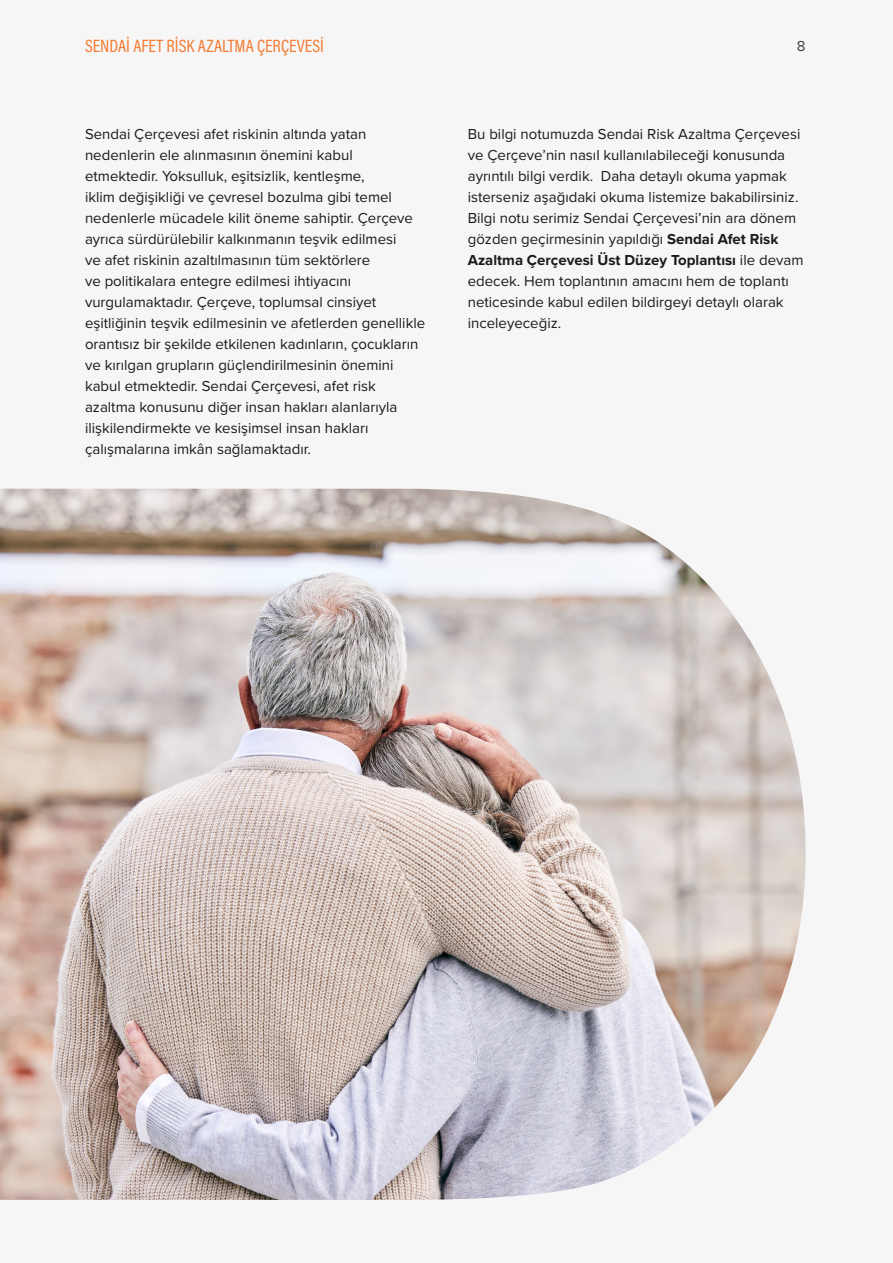
<style>
.page{position:relative;width:893px;height:1263px;background:#f6f6f6}
.page>*{position:absolute;margin:0;border:0;box-sizing:border-box;transform-origin:0 0}
.t1{font:18px "Acumin Pro Cond";color:#f47a32}
.t2{font:15px/21px "Proxima Nova";color:#1a1a1a}
.t3{font:15px "Proxima Nova";color:#414042}
.s1{font-weight:700}
</style>
<div class="page">
<img style="left:0;top:489px;width:805px;height:711px">
<p class="t1" style="left:85px;top:34px;width:240px">SENDAİ AFET RİSK AZALTMA ÇERÇEVESİ</p>
<p class="t3" style="left:797px;top:35px;width:10px">8</p>
<p class="t2" style="left:85px;top:123px;width:342px">Sendai Çerçevesi afet riskinin altında yatan nedenlerin ele alınmasının önemini kabul etmektedir. Yoksulluk, eşitsizlik, kentleşme,<br>iklim değişikliği ve çevresel bozulma gibi temel nedenlerle mücadele kilit öneme sahiptir. Çerçeve ayrıca sürdürülebilir kalkınmanın teşvik edilmesi<br>ve afet riskinin azaltılmasının tüm sektörlere<br>ve politikalara entegre edilmesi ihtiyacını vurgulamaktadır. Çerçeve, toplumsal cinsiyet eşitliğinin teşvik edilmesinin ve afetlerden genellikle orantısız bir şekilde etkilenen kadınların, çocukların ve kırılgan grupların güçlendirilmesinin önemini kabul etmektedir. Sendai Çerçevesi, afet risk azaltma konusunu diğer insan hakları alanlarıyla ilişkilendirmekte ve kesişimsel insan hakları çalışmalarına imkân sağlamaktadır.</p>
<p class="t2" style="left:468px;top:123px;width:337px">Bu bilgi notumuzda Sendai Risk Azaltma Çerçevesi ve Çerçeve’nin nasıl kullanılabileceği konusunda ayrıntılı bilgi verdik. Daha detaylı okuma yapmak isterseniz aşağıdaki okuma listemize bakabilirsiniz.<br>Bilgi notu serimiz Sendai Çerçevesi’nin ara dönem gözden geçirmesinin yapıldığı <span class="s1">Sendai Afet Risk Azaltma Çerçevesi Üst Düzey Toplantısı</span> ile devam edecek. Hem toplantının amacını hem de toplantı neticesinde kabul edilen bildirgeyi detaylı olarak inceleyeceğiz.</p>
</div>
